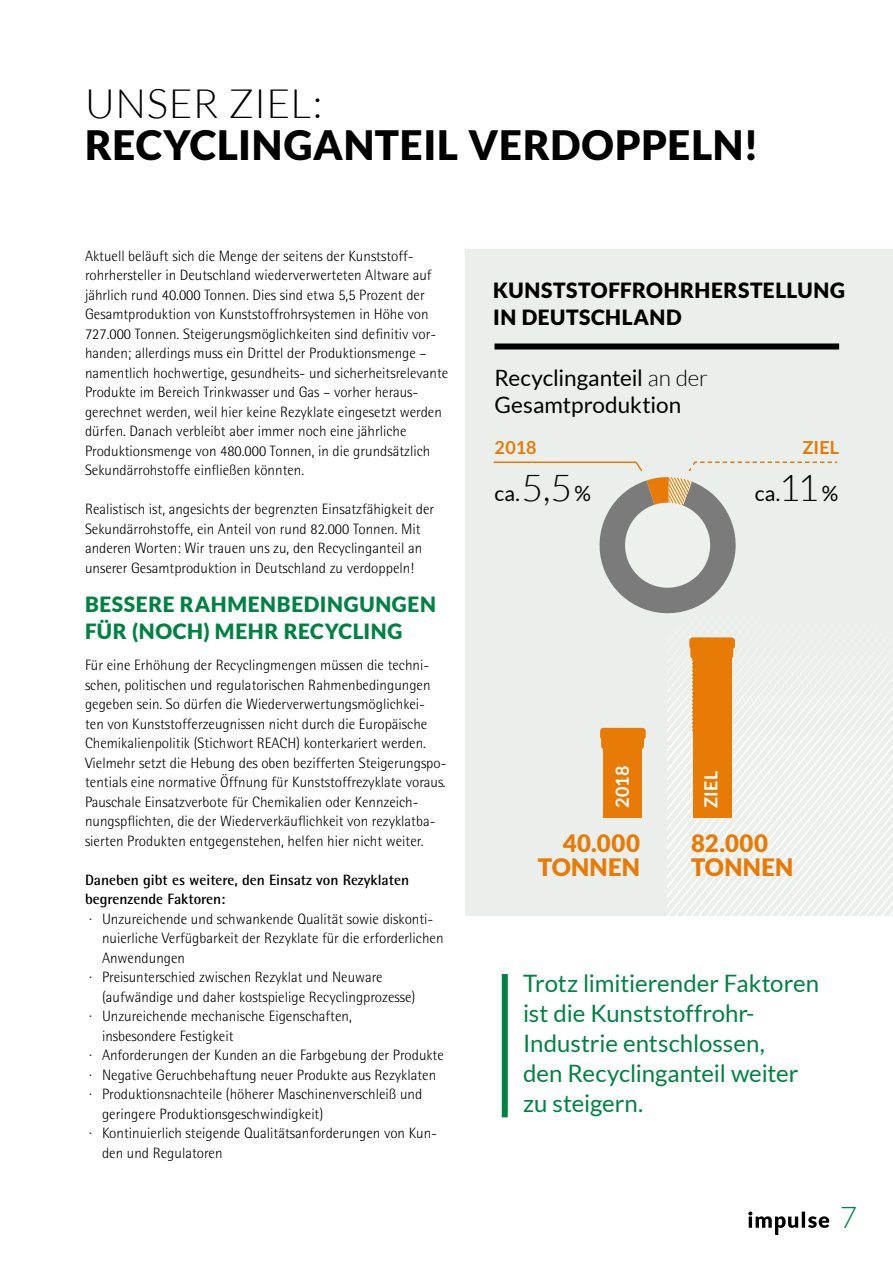
<style>
.page{position:relative;width:893px;height:1263px;background:#fff}
.page>*{position:absolute;margin:0;border:0;box-sizing:border-box;transform-origin:0 0}
.t1{font:900 40.5px "Lato";letter-spacing:.015em;color:#000}
.t2{font:300 40.5px "Lato";letter-spacing:.01em;color:#000}
.t3{font:300 30px "Lato";color:#008244}
.t4{font:24px/30px "Lato";letter-spacing:-.005em;color:#008244}
.t5{font:900 24px/24px "Lato";letter-spacing:.01em;color:#e77b06;text-align:right}
.t6{font:22.5px/27px "Lato";letter-spacing:-.005em;color:#000}
.t7{font:900 21px/27px "Lato";letter-spacing:.03em;color:#008244}
.t8{font:900 21px/27px "Lato";letter-spacing:.025em;color:#000}
.t9{font:21px "Lato";color:#000}
.t10{font:700 18px "Lato";letter-spacing:.005em;color:#fff}
.t11{font:700 18px "Lato";letter-spacing:.005em;color:#e77b06}
.t12{font:300 15px/19.5px "Rotis Semi Sans";color:#000}
.t13{font:700 15px/19.5px "Rotis Semi Sans";color:#000}
.s1{font-weight:300}
.s2{font-weight:300;font-size:37.05px}
</style>
<div class="page">
<div style="left:466px;top:249px;width:427px;height:667px;background:#eaefeb"></div>
<div style="left:502px;top:974px;width:6px;height:143px;background:#008244"></div>
<svg style="left:667px;top:649px;width:226px;height:267px"></svg>
<div style="left:603px;top:728px;width:39px;height:90px;background:#e77b06"></div>
<div style="left:600px;top:728px;width:46px;height:12px;border:4px solid #e77b06;border-radius:2px"></div>
<div style="left:601px;top:735px;width:43px;height:15px;border:4px solid #e77b06;border-radius:2px"></div>
<div style="left:689px;top:637px;width:46px;height:12px;border:4px solid #e77b06;border-radius:2px"></div>
<div style="left:690px;top:644px;width:43px;height:15px;border:4px solid #e77b06;border-radius:2px"></div>
<div style="left:693px;top:638px;width:38px;height:180px;background:#e77b06"></div>
<svg style="left:493px;top:461px;width:345px;height:153px"></svg>
<svg style="left:748px;top:1211px;width:81px;height:24px"></svg>
<div style="left:494px;top:343px;width:345px;height:6px;background:#000"></div>
<h1 class="t2" style="left:85px;top:81px;width:239px">UNSER ZIEL:</h1>
<h1 class="t1" style="left:85px;top:121px;width:675px">RECYCLINGANTEIL VERDOPPELN!</h1>
<p class="t12" style="left:85px;top:246px;width:365px">Aktuell beläuft sich die Menge der seitens der Kunststoff&shy;rohrhersteller in Deutschland wiederverwerteten Altware auf jährlich rund 40.000 Tonnen. Dies sind etwa 5,5 Prozent der Gesamtproduktion von Kunststoffrohrsystemen in Höhe von 727.000 Tonnen. Steigerungsmöglichkeiten sind definitiv vor&shy;handen; allerdings muss ein Drittel der Produktionsmenge – namentlich hochwertige, gesundheits- und sicherheitsrelevante Produkte im Bereich Trinkwasser und Gas – vorher heraus&shy;gerechnet werden, weil hier keine Rezyklate eingesetzt werden dürfen. Danach verbleibt aber immer noch eine jährliche Produktionsmenge von 480.000 Tonnen, in die grundsätzlich Sekundärrohstoffe einfließen könnten.</p>
<p class="t12" style="left:85px;top:499px;width:351px">Realistisch ist, angesichts der begrenzten Einsatzfähigkeit der Sekundärrohstoffe, ein Anteil von rund 82.000 Tonnen. Mit anderen Worten: Wir trauen uns zu, den Recyclinganteil an unserer Gesamtproduktion in Deutschland zu verdoppeln!</p>
<h3 class="t7" style="left:85px;top:590px;width:352px">BESSERE RAHMENBEDINGUNGEN<br>FÜR (NOCH) MEHR RECYCLING</h3>
<p class="t12" style="left:85px;top:655px;width:363px">Für eine Erhöhung der Recyclingmengen müssen die techni&shy;schen, politischen und regulatorischen Rahmenbedingungen gegeben sein. So dürfen die Wiederverwertungsmöglichkei&shy;ten von Kunststofferzeugnissen nicht durch die Europäische Chemikalienpolitik (Stichwort REACH) konterkariert werden.<br>Vielmehr setzt die Hebung des oben bezifferten Steigerungspo&shy;tentials eine normative Öffnung für Kunststoffrezyklate voraus.<br>Pauschale Einsatzverbote für Chemikalien oder Kennzeich&shy;nungspflichten, die der Wiederverkäuflichkeit von rezyklatba&shy;sierten Produkten entgegenstehen, helfen hier nicht weiter.</p>
<p class="t13" style="left:85px;top:869px;width:326px">Daneben gibt es weitere, den Einsatz von Rezyklaten begrenzende Faktoren:</p>
<p class="t12" style="left:89px;top:909px;width:346px">· Unzureichende und schwankende Qualität sowie diskonti-</p>
<p class="t12" style="left:102px;top:928px;width:343px">nuierliche Verfügbarkeit der Rezyklate für die erforderlichen</p>
<p class="t12" style="left:102px;top:948px;width:85px">Anwendungen</p>
<p class="t12" style="left:89px;top:967px;width:295px">· Preisunterschied zwischen Rezyklat und Neuware</p>
<p class="t12" style="left:102px;top:987px;width:315px">(aufwändige und daher kostspielige Recyclingprozesse)</p>
<p class="t12" style="left:89px;top:1006px;width:264px">· Unzureichende mechanische Eigenschaften,</p>
<p class="t12" style="left:102px;top:1026px;width:133px">insbesondere Festigkeit</p>
<p class="t12" style="left:89px;top:1045px;width:356px">· Anforderungen der Kunden an die Farbgebung der Produkte</p>
<p class="t12" style="left:89px;top:1065px;width:348px">· Negative Geruchbehaftung neuer Produkte aus Rezyklaten</p>
<p class="t12" style="left:89px;top:1084px;width:334px">· Produktionsnachteile (höherer Maschinenverschleiß und</p>
<p class="t12" style="left:102px;top:1104px;width:223px">geringere Produktionsgeschwindigkeit)</p>
<p class="t12" style="left:89px;top:1123px;width:349px">· Kontinuierlich steigende Qualitätsanforderungen von Kun-</p>
<p class="t12" style="left:102px;top:1143px;width:122px">den und Regulatoren</p>
<h3 class="t8" style="left:493px;top:277px;width:353px">KUNSTSTOFFROHRHERSTELLUNG<br>IN DEUTSCHLAND</h3>
<h3 class="t6" style="left:494px;top:364px;width:215px">Recyclinganteil <span class="s1">an der<br></span>Gesamtproduktion</h3>
<p class="t11" style="left:495px;top:437px;width:43px">2018</p>
<p class="t11" style="left:802px;top:437px;width:38px">ZIEL</p>
<h3 class="t9" style="left:495px;top:482px;width:98px">ca.<span class="s2">5,5</span>%</h3>
<h3 class="t9" style="left:755px;top:482px;width:85px">ca.<span class="s2">11</span>%</h3>
<p class="t10" style="left:612px;top:808px;width:43px;rotate:-90deg">2018</p>
<p class="t10" style="left:701px;top:808px;width:38px;rotate:-90deg">ZIEL</p>
<h3 class="t5" style="left:538px;top:830px;width:104px">40.000<br>TONNEN</h3>
<h3 class="t5" style="left:691px;top:830px;width:104px;text-align:left">82.000<br>TONNEN</h3>
<h3 class="t4" style="left:523px;top:968px;width:297px">Trotz limitierender Faktoren ist die Kunststoffrohr-<br>Industrie entschlossen,<br>den Recyclinganteil weiter zu steigern.</h3>
<h2 class="t3" style="left:840px;top:1201px;width:19px">7</h2>
</div>
